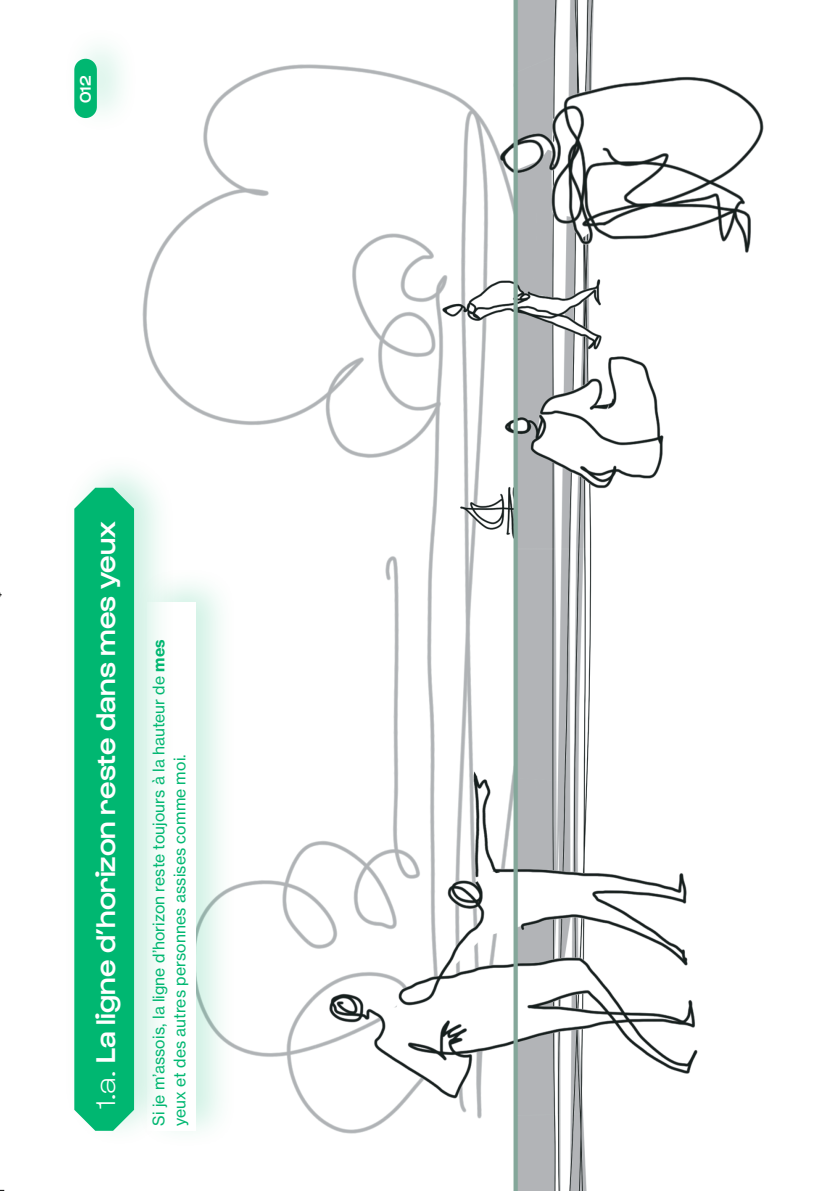
<style>
.page{position:relative;width:839px;height:1191px;background:#fff}
.page>*{position:absolute;margin:0;border:0;box-sizing:border-box;transform-origin:0 0}
.t1{font:500 28px "Gustavo";color:#fff}
.t2{font:15.75px/21px "N Haas Grotesk TX Pro 55 Rg";letter-spacing:.01em;color:#00b771}
.t3{font:500 15.75px "Gustavo";color:#fff}
.s1{font-weight:300}
.s2{font-family:"N Haas Grotesk TX Pro 75 Bd"}
</style>
<div class="page">
<img style="left:142px;top:0;width:622px;height:1190px">
<div style="left:134px;top:565px;width:104px;height:584px;background:#00b771;opacity:.2"></div>
<div style="left:147px;top:602px;width:48px;height:528px;background:#fff"></div>
<div style="left:61px;top:452px;width:116px;height:697px;background:#00b771;opacity:.2"></div>
<svg style="left:74px;top:487px;width:60px;height:643px;background:#09b976"></svg>
<div style="left:61px;top:24px;width:78px;height:111px;background:#00b771;opacity:.2"></div>
<div style="left:74px;top:59px;width:23px;height:59px;background:#00b771;border-radius:11px"></div>
<p class="t3" style="left:76px;top:103px;width:29px;rotate:-90deg">012</p>
<h1 class="t1" style="left:90px;top:1108px;width:589px;rotate:-90deg"><span class="s1">1.</span><span class="s1">a</span><span class="s1">.</span> La ligne d’horizon reste dans mes yeux</h1>
<p class="t2" style="left:148px;top:1125px;width:488px;rotate:-90deg">Si je m’assois, la ligne d’horizon reste toujours à la hauteur de <span class="s2">mes </span>yeux et des autres personnes assises comme moi.</p>
</div>
